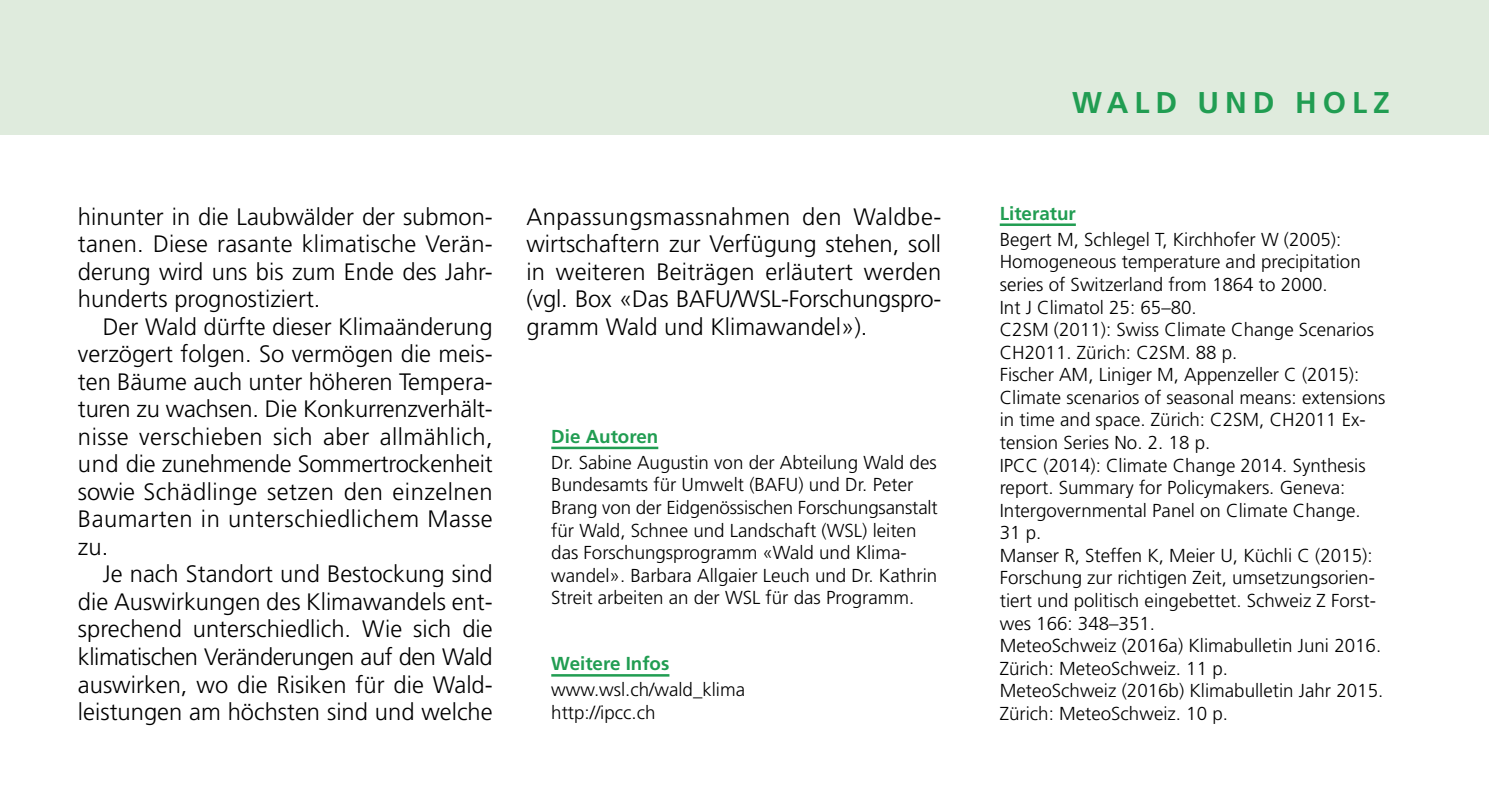
<style>
.page{position:relative;width:1489px;height:794px;background:#fff}
.page>*{position:absolute;margin:0;border:0;box-sizing:border-box;transform-origin:0 0}
.t1{font:700 30px "Frutiger LT Std";letter-spacing:.2em;color:#219d52}
.t2{font:300 23.75px/27.5px "Frutiger LT Std";color:#000;text-align:justify}
.t3{font:300 18.75px/22.5px "Frutiger LT Std";color:#000}
.t4{font:700 18.75px "Frutiger LT Std";color:#219d52}
</style>
<div class="page">
<div style="left:0;top:0;width:1488px;height:135px;background:#dfebdd"></div>
<hr style="left:551px;top:446px;width:107px;height:3px;background:#219d52">
<hr style="left:551px;top:674px;width:118px;height:2px;background:#219d52">
<hr style="left:999px;top:223px;width:76px;height:3px;background:#219d52">
<p class="t2" style="left:78px;top:203px;width:416px">hinunter in die Laubwälder der submon&shy;tanen. Diese rasante klimatische Verän&shy;derung wird uns bis zum Ende des Jahr&shy;hunderts prognostiziert.</p>
<p class="t2" style="left:78px;top:313px;width:416px;text-indent:25px">Der Wald dürfte dieser Klimaänderung verzögert folgen. So vermögen die meis&shy;ten Bäume auch unter höheren Tempera&shy;turen zu wachsen. Die Konkurrenzverhält&shy;nisse verschieben sich aber allmählich, und die zunehmende Sommertrockenheit sowie Schädlinge setzen den einzelnen Baumarten in unterschiedlichem Masse zu.</p>
<p class="t2" style="left:78px;top:560px;width:416px;text-indent:25px">Je nach Standort und Bestockung sind die Auswirkungen des Klimawandels ent&shy;sprechend unterschiedlich. Wie sich die klimatischen Veränderungen auf den Wald auswirken, wo die Risiken für die Wald&shy;leistungen am höchsten sind und welche</p>
<p class="t2" style="left:526px;top:203px;width:416px">Anpassungsmassnahmen den Waldbe&shy;wirtschaftern zur Verfügung stehen, soll in weiteren Beiträgen erläutert werden (vgl. Box «Das BAFU/WSL-Forschungspro&shy;gramm Wald und Klimawandel»).</p>
<p class="t4" style="left:551px;top:425px;width:108px">Die Autoren</p>
<p class="t3" style="left:551px;top:451px;width:388px">Dr. Sabine Augustin von der Abteilung Wald des Bundesamts für Umwelt (BAFU) und Dr. Peter Brang von der Eidgenössischen Forschungsanstalt für Wald, Schnee und Landschaft (WSL) leiten das Forschungsprogramm «Wald und Klima&shy;wandel». Barbara Allgaier Leuch und Dr. Kathrin Streit arbeiten an der WSL für das Programm.</p>
<p class="t4" style="left:551px;top:652px;width:120px">Weitere Infos</p>
<p class="t3" style="left:551px;top:679px;width:195px">www.wsl.ch/wald_klima http://ipcc.ch</p>
<h1 class="t1" style="left:1071px;top:85px;width:319px">Wald und Holz</h1>
<p class="t4" style="left:999px;top:202px;width:78px">Literatur</p>
<p class="t3" style="left:999px;top:228px;width:387px">Begert M, Schlegel T, Kirchhofer W (2005):<br>Homogeneous temperature and precipitation series of Switzerland from 1864 to 2000.<br>Int J Climatol 25: 65–80.<br>C2SM (2011): Swiss Climate Change Scenarios CH2011. Zürich: C2SM. 88 p.<br>Fischer AM, Liniger M, Appenzeller C (2015):<br>Climate scenarios of seasonal means: extensions in time and space. Zürich: C2SM, CH2011 Ex&shy;tension Series No. 2. 18 p.<br>IPCC (2014): Climate Change 2014. Synthesis report. Summary for Policymakers. Geneva:<br>Intergovernmental Panel on Climate Change.<br>31 p.<br>Manser R, Steffen K, Meier U, Küchli C (2015):<br>Forschung zur richtigen Zeit, umsetzungsorien&shy;tiert und politisch eingebettet. Schweiz Z Forst&shy;wes 166: 348–351.<br>MeteoSchweiz (2016a) Klimabulletin Juni 2016.<br>Zürich: MeteoSchweiz. 11 p.<br>MeteoSchweiz (2016b) Klimabulletin Jahr 2015.<br>Zürich: MeteoSchweiz. 10 p.</p>
</div>
